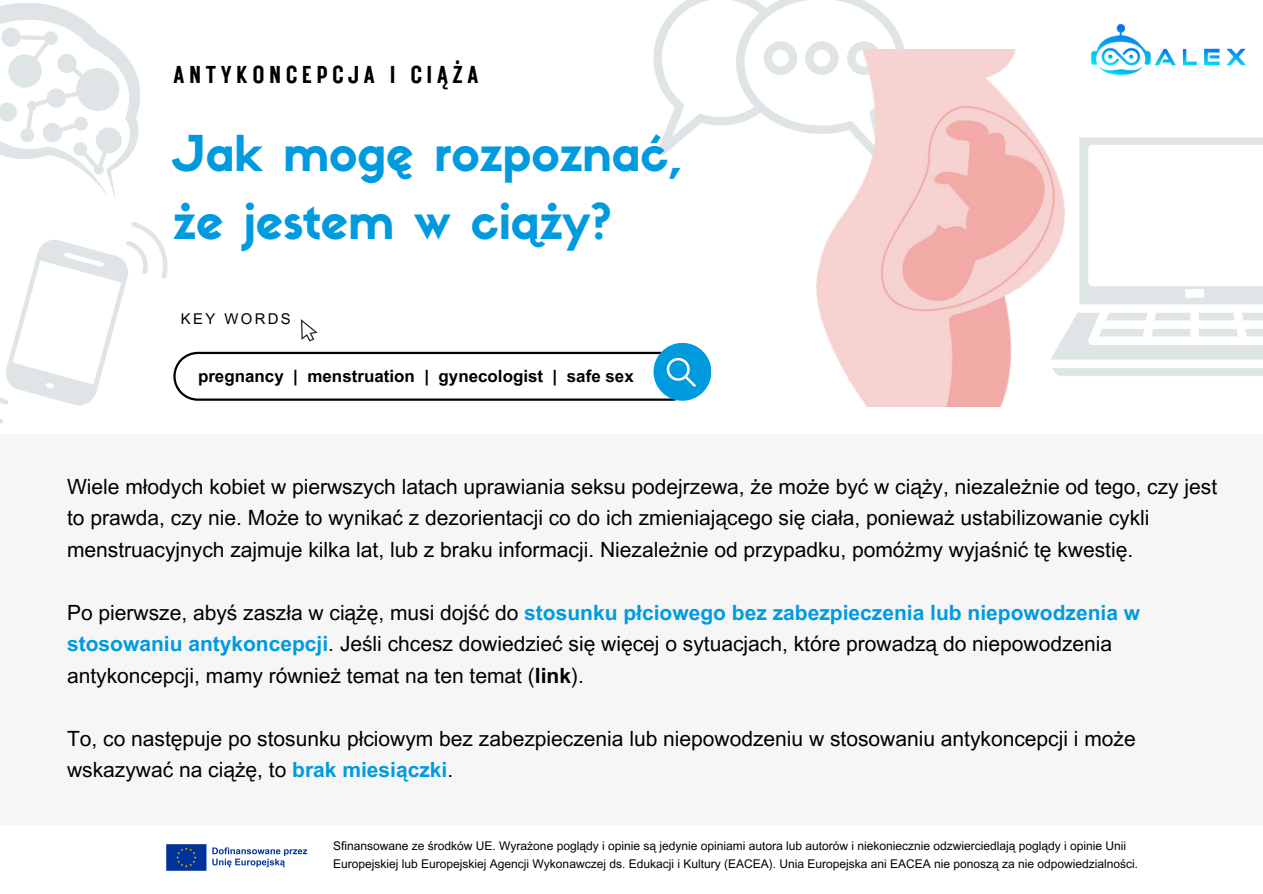
<style>
.page{position:relative;width:1263px;height:894px;background:#fff}
.page>*{position:absolute;margin:0;border:0;box-sizing:border-box;transform-origin:0 0}
.t1{font:48.45px/67.5px "Sifonn Basic";color:#009bde}
.t2{font:24.45px "Rustic Printed";letter-spacing:.16em;color:#000}
.t3{font:21px/31.5px "Arial MT Pro";color:#000}
.t4{font:700 16.95px "Arial MT Pro";color:#000}
.t5{font:14.85px "Arial MT Pro";letter-spacing:.16em;color:#000}
.t6{font:12px/18px "Arial MT Pro";color:#000}
.s1{font-weight:700;color:#009bde}
.s2{font-weight:700}
</style>
<div class="page">
<svg style="left:1119px;top:368px;width:144px;height:7px"></svg>
<svg style="left:1119px;top:313px;width:144px;height:46px"></svg>
<div style="left:1119px;top:286px;width:144px;height:18px;background:#dfe5e6"></div>
<svg style="left:0;top:3px;width:140px;height:196px"></svg>
<div style="left:0;top:433px;width:1263px;height:391px;background:#f6f6f6"></div>
<svg style="left:653px;top:0;width:252px;height:155px"></svg>
<img style="left:1097px;top:23px;width:166px;height:122px">
<div style="left:653px;top:343px;width:58px;height:57px;background:#009bde;border-radius:50%"></div>
<svg style="left:0;top:222px;width:696px;height:201px"></svg>
<img style="left:762px;top:49px;width:357px;height:357px">
<img style="left:166px;top:844px;width:142px;height:27px">
<h2 class="t2" style="left:173px;top:58px;width:307px">ANTYKONCEPCJA I CIĄŻA</h2>
<p class="t1" style="left:173px;top:125px;width:511px">Jak mogę rozpoznać, że jestem w ciąży?</p>
<h1 class="t5" style="left:181px;top:313px;width:111px">KEY WORDS</h1>
<p class="t4" style="left:198px;top:369px;width:437px">pregnancy | menstruation | gynecologist | safe sex</p>
<p class="t3" style="left:67px;top:473px;width:1152px">Wiele młodych kobiet w pierwszych latach uprawiania seksu podejrzewa, że może być w ciąży, niezależnie od tego, czy jest to prawda, czy nie. Może to wynikać z dezorientacji co do ich zmieniającego się ciała, ponieważ ustabilizowanie cykli menstruacyjnych zajmuje kilka lat, lub z braku informacji. Niezależnie od przypadku, pomóżmy wyjaśnić tę kwestię.</p>
<p class="t3" style="left:67px;top:599px;width:1075px">Po pierwsze, abyś zaszła w ciążę, musi dojść do <span class="s1">stosunku płciowego bez zabezpieczenia lub niepowodzenia w stosowaniu antykoncepcji</span>. Jeśli chcesz dowiedzieć się więcej o sytuacjach, które prowadzą do niepowodzenia antykoncepcji, mamy również temat na ten temat (<span class="s2">link</span>).</p>
<p class="t3" style="left:67px;top:725px;width:1070px">To, co następuje po stosunku płciowym bez zabezpieczenia lub niepowodzeniu w stosowaniu antykoncepcji i może wskazywać na ciążę, to <span class="s1">brak miesiączki</span>.</p>
<p class="t6" style="left:333px;top:838px;width:806px">Sfinansowane ze środków UE. Wyrażone poglądy i opinie są jedynie opiniami autora lub autorów i niekoniecznie odzwierciedlają poglądy i opinie Unii<br>Europejskiej lub Europejskiej Agencji Wykonawczej ds. Edukacji i Kultury (EACEA). Unia Europejska ani EACEA nie ponoszą za nie odpowiedzialności.</p>
</div>
